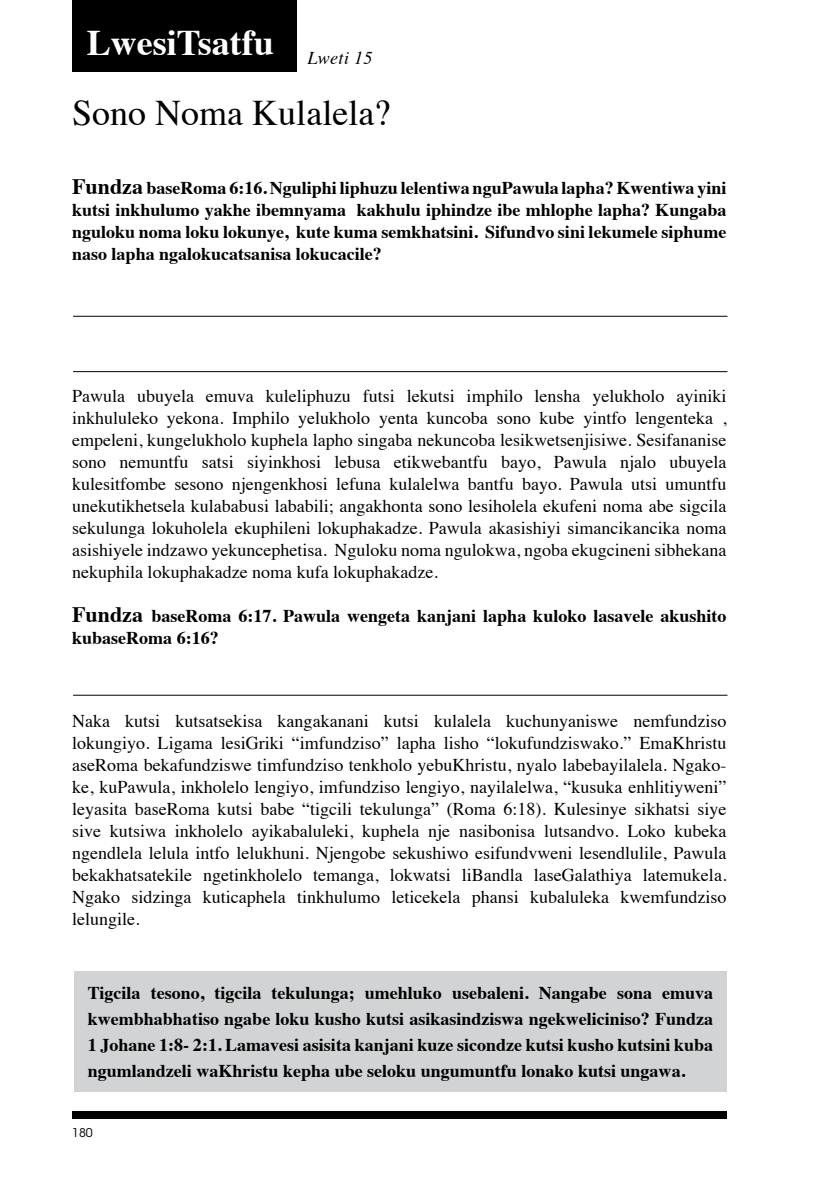
<style>
.page{position:relative;width:840px;height:1191px;background:#fff}
.page>*{position:absolute;margin:0;border:0;box-sizing:border-box;transform-origin:0 0}
.t1{font:36px "Times";color:#000}
.t2{font:700 36px "Times";color:#fff}
.t3{font:18px/22px "Times";color:#000;text-align:justify}
.t4{font:700 18px/22px "Times";color:#000;text-align:justify}
.t5{font:italic 18px "Times";letter-spacing:.02em;color:#000}
.t6{font:12px "ITC Avant Garde Std";color:#000}
.s1{font-size:22px}
</style>
<div class="page">
<div style="left:72px;top:1111px;width:654px;height:8px;background:#000"></div>
<div style="left:72px;top:0;width:225px;height:71px;background:#000"></div>
<hr style="left:73px;top:316px;width:654px;height:1px;background:#000">
<hr style="left:73px;top:371px;width:654px;height:1px;background:#000">
<hr style="left:73px;top:694px;width:654px;height:1px;background:#000">
<div style="left:74px;top:971px;width:652px;height:121px;background:#d1d3d4"></div>
<h1 class="t2" style="left:87px;top:8px;width:188px">LwesiTsatfu</h1>
<p class="t5" style="left:307px;top:42px;width:67px">Lweti 15</p>
<h1 class="t1" style="left:72px;top:80px;width:319px">Sono Noma Kulalela?</h1>
<p class="t4" style="left:72px;top:175px;width:655px"><span class="s1">Fundza</span> baseRoma 6:16. Nguliphi liphuzu lelentiwa nguPawula lapha? Kwentiwa yini kutsi inkhulumo yakhe ibemnyama kakhulu iphindze ibe mhlophe lapha? Kungaba nguloku noma loku lokunye, kute kuma semkhatsini. Sifundvo sini lekumele siphume naso lapha ngalokucatsanisa lokucacile?</p>
<p class="t3" style="left:72px;top:384px;width:655px">Pawula ubuyela emuva kuleliphuzu futsi lekutsi imphilo lensha yelukholo ayiniki inkhululeko yekona. Imphilo yelukholo yenta kuncoba sono kube yintfo lengenteka , empeleni, kungelukholo kuphela lapho singaba nekuncoba lesikwetsenjisiwe. Sesifananise sono nemuntfu satsi siyinkhosi lebusa etikwebantfu bayo, Pawula njalo ubuyela kulesitfombe sesono njengenkhosi lefuna kulalelwa bantfu bayo. Pawula utsi umuntfu unekutikhetsela kulababusi lababili; angakhonta sono lesiholela ekufeni noma abe sigcila sekulunga lokuholela ekuphileni lokuphakadze. Pawula akasishiyi simancikancika noma asishiyele indzawo yekuncephetisa. Nguloku noma ngulokwa, ngoba ekugcineni sibhekana nekuphila lokuphakadze noma kufa lokuphakadze.</p>
<p class="t4" style="left:72px;top:603px;width:655px"><span class="s1">Fundza</span> baseRoma 6:17. Pawula wengeta kanjani lapha kuloko lasavele akushito kubaseRoma 6:16?</p>
<p class="t3" style="left:72px;top:708px;width:655px">Naka kutsi kutsatsekisa kangakanani kutsi kulalela kuchunyaniswe nemfundziso lokungiyo. Ligama lesiGriki “imfundziso” lapha lisho “lokufundziswako.” EmaKhristu aseRoma bekafundziswe timfundziso tenkholo yebuKhristu, nyalo labebayilalela. Ngako&shy;ke, kuPawula, inkholelo lengiyo, imfundziso lengiyo, nayilalelwa, “kusuka enhlitiyweni” leyasita baseRoma kutsi babe “tigcili tekulunga” (Roma 6:18). Kulesinye sikhatsi siye sive kutsiwa inkholelo ayikabaluleki, kuphela nje nasibonisa lutsandvo. Loko kubeka ngendlela lelula intfo lelukhuni. Njengobe sekushiwo esifundvweni lesendlulile, Pawula bekakhatsatekile ngetinkholelo temanga, lokwatsi liBandla laseGalathiya latemukela.<br>Ngako sidzinga kuticaphela tinkhulumo leticekela phansi kubaluleka kwemfundziso lelungile.</p>
<p class="t4" style="left:88px;top:978px;width:626px;line-height:26px">Tigcila tesono, tigcila tekulunga; umehluko usebaleni. Nangabe sona emuva kwembhabhatiso ngabe loku kusho kutsi asikasindziswa ngekweliciniso? Fundza 1 Johane 1:8- 2:1. Lamavesi asisita kanjani kuze sicondze kutsi kusho kutsini kuba ngumlandzeli waKhristu kepha ube seloku ungumuntfu lonako kutsi ungawa.</p>
<p class="t6" style="left:72px;top:1125px;width:22px">180</p>
</div>
